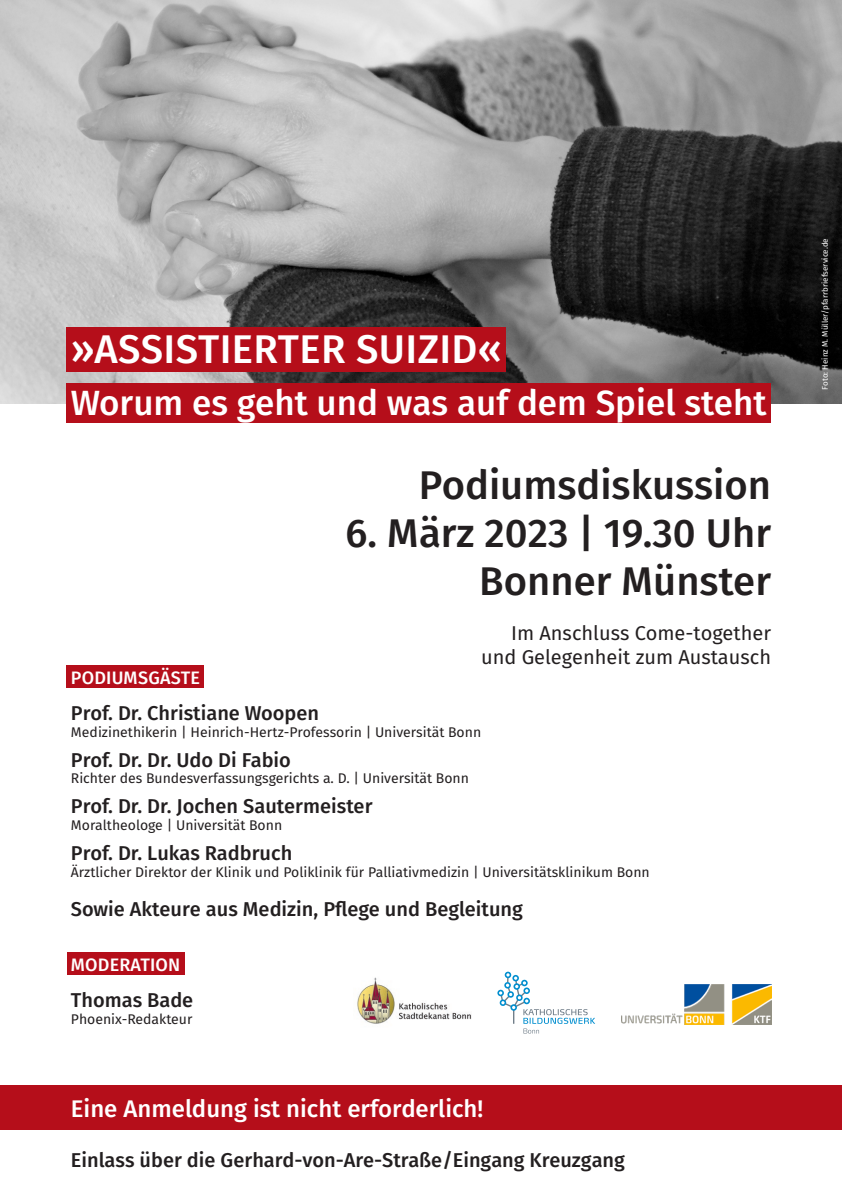
<style>
.page{position:relative;width:842px;height:1191px;background:#fff}
.page>*{position:absolute;margin:0;border:0;box-sizing:border-box;transform-origin:0 0}
.t1{font:500 40px/48px "Fira Sans";color:#231f20;text-align:right}
.t2{font:500 40px "Fira Sans";letter-spacing:.01em;color:#fff}
.t3{font:500 35px "Fira Sans";color:#fff}
.t4{font:500 24px "Fira Sans";color:#fff}
.t5{font:500 20px "Fira Sans";color:#231f20}
.t6{font:20px/24px "Fira Sans";color:#231f20;text-align:right}
.t7{font:500 18px "Fira Sans";letter-spacing:.01em;color:#fff}
.t8{font:14px "Fira Sans";color:#231f20}
.t9{font:8px "Fira Sans";color:#fff}
</style>
<div class="page">
<img style="left:0;top:0;width:842px;height:403px">
<div style="left:0;top:1086px;width:842px;height:44px;background:#b50e1a"></div>
<div style="left:67px;top:327px;width:439px;height:45px;background:#b50e1a"></div>
<div style="left:67px;top:383px;width:704px;height:39px;background:#b50e1a"></div>
<div style="left:67px;top:664px;width:137px;height:23px;background:#b50e1a"></div>
<div style="left:67px;top:952px;width:117px;height:23px;background:#b50e1a"></div>
<svg style="left:497px;top:971px;width:98px;height:62px"></svg>
<img style="left:621px;top:984px;width:150px;height:40px">
<img style="left:357px;top:977px;width:114px;height:47px">
<h1 class="t2" style="left:71px;top:321px;width:433px">»ASSISTIERTER SUIZID«</h1>
<h2 class="t3" style="left:71px;top:378px;width:697px">Worum es geht und was auf dem Spiel steht</h2>
<h1 class="t1" style="left:419px;top:461px;width:354px">Podiumsdiskussion</h1>
<h1 class="t1" style="left:346px;top:509px;width:427px">6. März 2023 | 19.30 Uhr<br>Bonner Münster</h1>
<h3 class="t6" style="left:481px;top:621px;width:292px">Im Anschluss Come-together und Gelegenheit zum Austausch</h3>
<p class="t7" style="left:71px;top:665px;width:131px">PODIUMSGÄSTE</p>
<h3 class="t5" style="left:71px;top:699px;width:250px">Prof. Dr. Christiane Woopen</h3>
<p class="t8" style="left:71px;top:722px;width:412px">Medizinethikerin | Heinrich-Hertz-Professorin | Universität Bonn</p>
<h3 class="t5" style="left:71px;top:745px;width:222px">Prof. Dr. Dr. Udo Di Fabio</h3>
<p class="t8" style="left:71px;top:768px;width:400px">Richter des Bundesverfassungsgerichts a. D. | Universität Bonn</p>
<h3 class="t5" style="left:71px;top:792px;width:303px">Prof. Dr. Dr. Jochen Sautermeister</h3>
<p class="t8" style="left:71px;top:815px;width:213px">Moraltheologe | Universität Bonn</p>
<h3 class="t5" style="left:71px;top:839px;width:223px">Prof. Dr. Lukas Radbruch</h3>
<p class="t8" style="left:71px;top:862px;width:580px">Ärztlicher Direktor der Klinik und Poliklinik für Palliativmedizin | Universitätsklinikum Bonn</p>
<h3 class="t5" style="left:71px;top:895px;width:453px">Sowie Akteure aus Medizin, Pflege und Begleitung</h3>
<p class="t7" style="left:71px;top:952px;width:111px">MODERATION</p>
<h3 class="t5" style="left:71px;top:986px;width:124px">Thomas Bade</h3>
<p class="t8" style="left:71px;top:1009px;width:123px">Phoenix-Redakteur</p>
<h3 class="t4" style="left:71px;top:1091px;width:414px">Eine Anmeldung ist nicht erforderlich!</h3>
<h3 class="t5" style="left:71px;top:1145px;width:556px">Einlass über die Gerhard-von-Are-Straße/Eingang Kreuzgang</h3>
<p class="t9" style="left:819px;top:389px;width:153px;rotate:-90deg">Foto: Heinz M. Müller/pfarrbriefservice.de</p>
</div>
